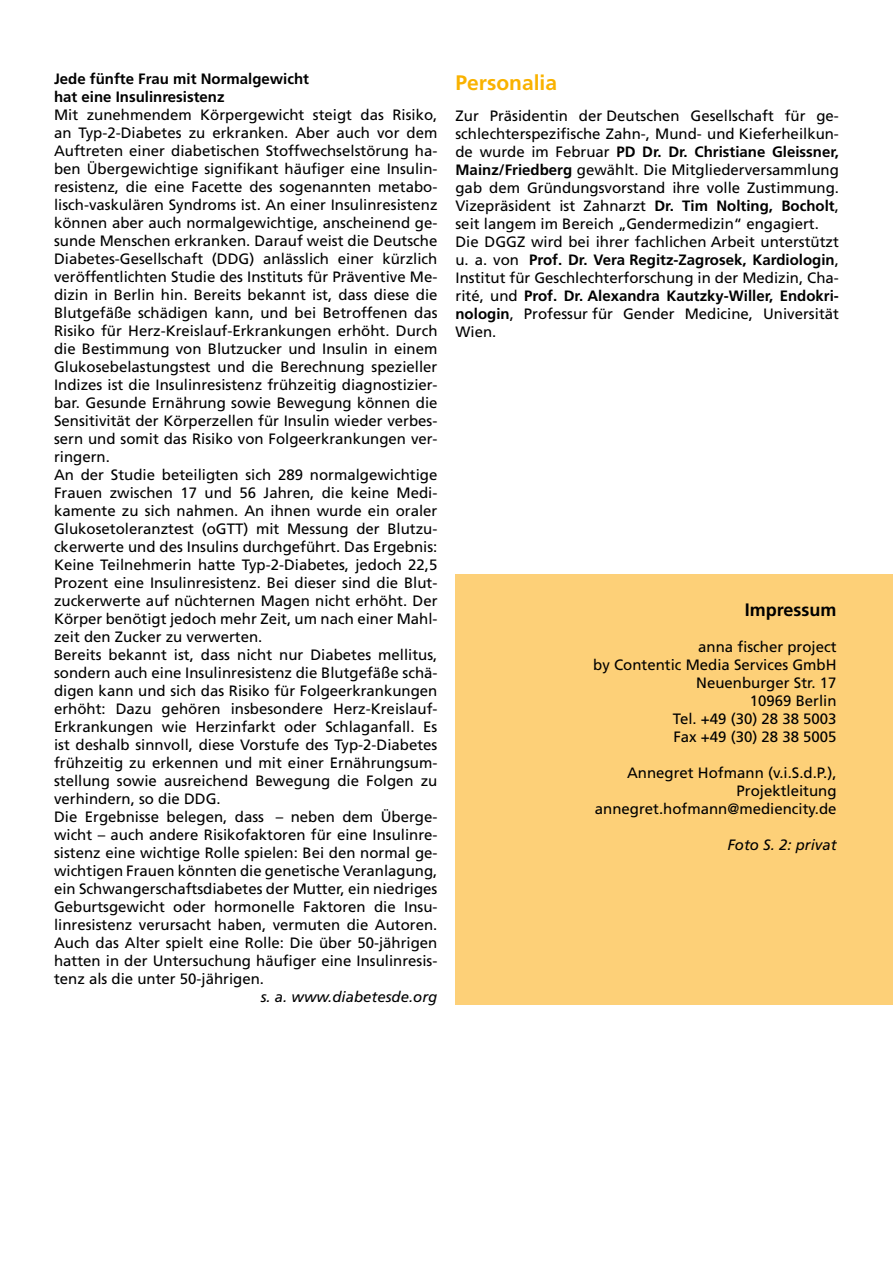
<style>
.page{position:relative;width:893px;height:1263px;background:#fff}
.page>*{position:absolute;margin:0;border:0;box-sizing:border-box;transform-origin:0 0}
.t1{font:700 21px "Frutiger";color:#f9b200}
.t2{font:700 18px "Frutiger";color:#000}
.t3{font:15px/18px "Frutiger";color:#000}
.t4{font:700 15px/18px "Frutiger";color:#000}
.t5{font:italic 15px "Frutiger";color:#000}
.s1{font-weight:700}
</style>
<div class="page">
<div style="left:455px;top:574px;width:438px;height:431px;background:#fdd078"></div>
<p class="t4" style="left:54px;top:69px;width:257px">Jede fünfte Frau mit Normalgewicht hat eine Insulinresistenz</p>
<p class="t3" style="left:54px;top:105px;width:385px">Mit zunehmendem Körpergewicht steigt das Risiko, an Typ-2-Diabetes zu erkranken. Aber auch vor dem Auftreten einer diabetischen Stoffwechselstörung ha&shy;ben Übergewichtige signifikant häufiger eine Insulin&shy;resistenz, die eine Facette des sogenannten metabo&shy;lisch-vaskulären Syndroms ist. An einer Insulinresistenz können aber auch normalgewichtige, anscheinend ge&shy;sunde Menschen erkranken. Darauf weist die Deutsche Diabetes-Gesellschaft (DDG) anlässlich einer kürzlich veröffentlichten Studie des Instituts für Präventive Me&shy;dizin in Berlin hin. Bereits bekannt ist, dass diese die Blutgefäße schädigen kann, und bei Betroffenen das Risiko für Herz-Kreislauf-Erkrankungen erhöht. Durch die Bestimmung von Blutzucker und Insulin in einem Glukosebelastungstest und die Berechnung spezieller Indizes ist die Insulinresistenz frühzeitig diagnostizier&shy;bar. Gesunde Ernährung sowie Bewegung können die Sensitivität der Körperzellen für Insulin wieder verbes&shy;sern und somit das Risiko von Folgeerkrankungen ver&shy;ringern.<br>An der Studie beteiligten sich 289 normalgewichtige Frauen zwischen 17 und 56 Jahren, die keine Medi&shy;kamente zu sich nahmen. An ihnen wurde ein oraler Glukosetoleranztest (oGTT) mit Messung der Blutzu&shy;ckerwerte und des Insulins durchgeführt. Das Ergebnis:<br>Keine Teilnehmerin hatte Typ-2-Diabetes, jedoch 22,5<br>Prozent eine Insulinresistenz. Bei dieser sind die Blut&shy;zuckerwerte auf nüchternen Magen nicht erhöht. Der Körper benötigt jedoch mehr Zeit, um nach einer Mahl&shy;zeit den Zucker zu verwerten.<br>Bereits bekannt ist, dass nicht nur Diabetes mellitus, sondern auch eine Insulinresistenz die Blutgefäße schä&shy;digen kann und sich das Risiko für Folgeerkrankungen erhöht: Dazu gehören insbesondere Herz-Kreislauf-Erkrankungen wie Herzinfarkt oder Schlaganfall. Es ist deshalb sinnvoll, diese Vorstufe des Typ-2-Diabetes frühzeitig zu erkennen und mit einer Ernährungsum&shy;stellung sowie ausreichend Bewegung die Folgen zu verhindern, so die DDG.<br>Die Ergebnisse belegen, dass – neben dem Überge&shy;wicht – auch andere Risikofaktoren für eine Insulinre&shy;sistenz eine wichtige Rolle spielen: Bei den normal ge&shy;wichtigen Frauen könnten die genetische Veranlagung, ein Schwangerschaftsdiabetes der Mutter, ein niedriges Geburtsgewicht oder hormonelle Faktoren die Insu&shy;linresistenz verursacht haben, vermuten die Autoren.<br>Auch das Alter spielt eine Rolle: Die über 50-jährigen hatten in der Untersuchung häufiger eine Insulinresis&shy;tenz als die unter 50-jährigen.</p>
<p class="t5" style="left:261px;top:988px;width:178px">s. a. www.diabetesde.org</p>
<h1 class="t1" style="left:455px;top:70px;width:103px">Personalia</h1>
<p class="t3" style="left:455px;top:106px;width:385px">Zur Präsidentin der Deutschen Gesellschaft für ge&shy;schlechterspezifische Zahn-, Mund- und Kieferheilkun&shy;de wurde im Februar <span class="s1">PD Dr. Dr. Christiane Gleissner, Mainz/Friedberg</span> gewählt. Die Mitgliederversammlung gab dem Gründungsvorstand ihre volle Zustimmung.<br>Vizepräsident ist Zahnarzt <span class="s1">Dr. Tim Nolting, Bocholt</span>, seit langem im Bereich „Gendermedizin“ engagiert.<br>Die DGGZ wird bei ihrer fachlichen Arbeit unterstützt u. a. von <span class="s1">Prof. Dr. Vera Regitz-Zagrosek, Kardiologin</span>, Institut für Geschlechterforschung in der Medizin, Cha&shy;rité, und <span class="s1">Prof. Dr. Alexandra Kautzky-Willer, Endokri&shy;nologin</span>, Professur für Gender Medicine, Universität Wien.</p>
<p class="t2" style="left:745px;top:599px;width:93px">Impressum</p>
<p class="t3" style="left:593px;top:637px;width:245px;text-align:right">anna fischer project<br>by Contentic Media Services GmbH<br>Neuenburger Str. 17<br>10969 Berlin<br>Tel. +49 (30) 28 38 5003<br>Fax +49 (30) 28 38 5005</p>
<p class="t3" style="left:595px;top:763px;width:243px;text-align:right">Annegret Hofmann (v.i.S.d.P.),<br>Projektleitung annegret.hofmann@mediencity.de</p>
<p class="t5" style="left:727px;top:836px;width:111px">Foto S. 2: privat</p>
</div>
